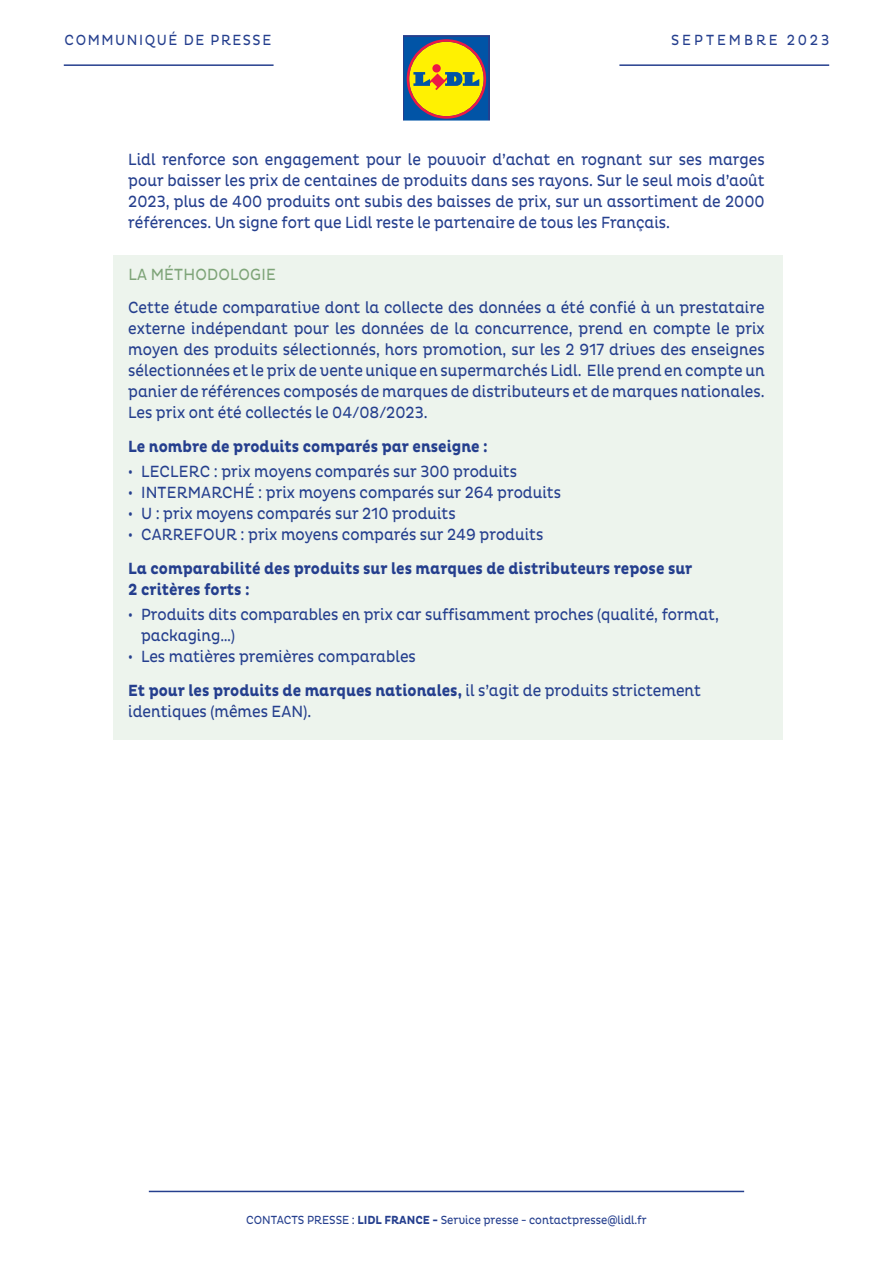
<style>
.page{position:relative;width:893px;height:1263px;background:#fff}
.page>*{position:absolute;margin:0;border:0;box-sizing:border-box;transform-origin:0 0}
.t1{font:16.5px/21px "Pluto";color:#253f8e;text-align:justify;scale:.85 1}
.t2{font:700 16.5px/21px "Pluto";color:#253f8e;scale:.85 1}
.t3{font:16.5px "Pluto";letter-spacing:.015em;color:#7ea478;scale:.85 1}
.t4{font:15px "Pluto";letter-spacing:.125em;color:#253f8e;scale:.85 1}
.t5{font:15px "Pluto";letter-spacing:.235em;color:#253f8e;scale:.85 1}
.t6{font:12px "Pluto";color:#253f8e;scale:.85 1}
.s1{font-weight:700}
</style>
<div class="page">
<div style="left:113px;top:255px;width:669px;height:485px;background:#edf4ed"></div>
<hr style="left:64px;top:64px;width:210px;height:2px;background:#253f8e">
<hr style="left:619px;top:64px;width:210px;height:2px;background:#253f8e">
<div style="left:402px;top:34px;width:89px;height:88px;background:#253f8e"></div>
<div style="left:404px;top:37px;width:84px;height:84px;background:#0154a6"></div>
<svg style="left:407px;top:39px;width:79px;height:80px"></svg>
<div style="left:400px;top:32px;width:93px;height:91px;border:3px solid #fff"></div>
<hr style="left:149px;top:1191px;width:595px;height:1px;background:#253f8e">
<p class="t4" style="left:65px;top:32px;width:245px">COMMUNIQUÉ DE PRESSE</p>
<p class="t5" style="left:671px;top:32px;width:188px">SEPTEMBRE 2023</p>
<p class="t1" style="left:128px;top:150px;width:750px">Lidl renforce son engagement pour le pouvoir d’achat en rognant sur ses marges pour baisser les prix de centaines de produits dans ses rayons. Sur le seul mois d’août 2023, plus de 400 produits ont subis des baisses de prix, sur un assortiment de 2000 références. Un signe fort que Lidl reste le partenaire de tous les Français.</p>
<p class="t3" style="left:128px;top:265px;width:175px">LA MÉTHODOLOGIE</p>
<p class="t1" style="left:128px;top:297px;width:750px">Cette étude comparative dont la collecte des données a été confié à un prestataire externe indépendant pour les données de la concurrence, prend en compte le prix moyen des produits sélectionnés, hors promotion, sur les 2 917 drives des enseignes sélectionnées et le prix de vente unique en supermarchés Lidl. Elle prend en compte un panier de références composés de marques de distributeurs et de marques nationales.<br>Les prix ont été collectés le 04/08/2023.</p>
<p class="t2" style="left:128px;top:436px;width:425px">Le nombre de produits comparés par enseigne :</p>
<p class="t1" style="left:128px;top:461px;width:459px">• LECLERC : prix moyens comparés sur 300 produits</p>
<p class="t1" style="left:128px;top:482px;width:511px">• INTERMARCHÉ : prix moyens comparés sur 264 produits</p>
<p class="t1" style="left:128px;top:503px;width:387px">• U : prix moyens comparés sur 210 produits</p>
<p class="t1" style="left:128px;top:524px;width:490px">• CARREFOUR : prix moyens comparés sur 249 produits</p>
<p class="t2" style="left:128px;top:558px;width:665px">La comparabilité des produits sur les marques de distributeurs repose sur<br>2 critères forts :</p>
<p class="t1" style="left:141px;top:604px;width:681px;text-indent:-13px">• Produits dits comparables en prix car suffisamment proches (qualité, format, packaging…)</p>
<p class="t1" style="left:128px;top:640px;width:675px;line-height:33.8px">• Les matières premières comparables<br><span class="s1">Et pour les produits de marques nationales,</span> il s’agit de produits strictement</p>
<p class="t1" style="left:128px;top:701px;width:217px">identiques (mêmes EAN).</p>
<p class="t6" style="left:246px;top:1213px;width:473px">CONTACTS PRESSE : <span class="s1">LIDL FRANCE -</span> Service presse - contactpresse@lidl.fr</p>
</div>
